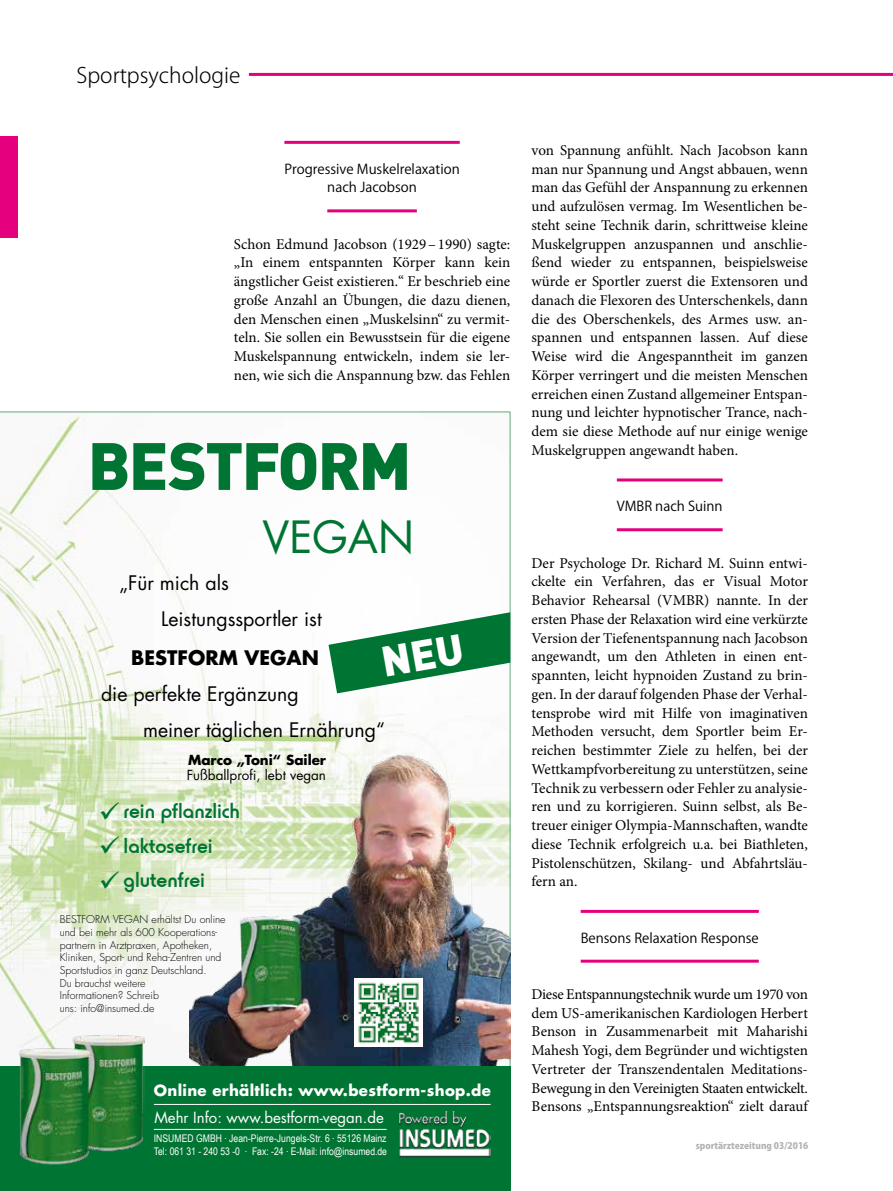
<style>
.page{position:relative;width:893px;height:1191px;background:#fff}
.page>*{position:absolute;margin:0;border:0;box-sizing:border-box;transform-origin:0 0}
.t1{font:900 65.7px "DIN";letter-spacing:-.03em;color:#007432}
.t2{font:43.2px "Futura";color:#007432}
.t3{font:500 22.5px "Horatio D";color:#007432}
.t4{font:300 21px "Koz Go Pro";color:#000}
.t5{font:19.5px/36px "Futura";color:#000}
.t6{font:700 19.5px "Futura";color:#000}
.t7{font:15px/18.8px "Minion Pro";letter-spacing:-.005em;color:#000;text-align:justify}
.t8{font:700 15px "Futura";letter-spacing:.02em;color:#fff}
.t9{font:15px "Futura";color:#fff}
.t10{font:13.5px/18.8px "Koz Go Pro";color:#000;text-align:center}
.t11{font:13.5px "Futura";color:#000}
.t12{font:700 13.5px "Futura";color:#000}
.t13{font:300 10.5px/12.6px "Futura";color:#000}
.t14{font:10.5px/12.6px "Arial Narrow";color:#fff}
.t15{font:800 9px "Koz Go Pro";color:#b1b2b3}
</style>
<div class="page">
<div style="left:0;top:136px;width:18px;height:102px;background:#e5007d"></div>
<hr style="left:284px;top:141px;width:176px;height:3px;background:#e5007d">
<hr style="left:327px;top:209px;width:90px;height:3px;background:#e5007d">
<hr style="left:617px;top:478px;width:106px;height:3px;background:#e5007d">
<hr style="left:617px;top:528px;width:106px;height:3px;background:#e5007d">
<hr style="left:581px;top:910px;width:178px;height:3px;background:#e5007d">
<hr style="left:581px;top:959px;width:178px;height:3px;background:#e5007d">
<hr style="left:249px;top:73px;width:644px;height:3px;background:#e5007d">
<svg style="left:0;top:412px;width:510px;height:620px"></svg>
<img style="left:189px;top:754px;width:321px;height:312px">
<div style="left:0;top:1066px;width:510px;height:125px;background:#007432"></div>
<img style="left:399px;top:1111px;width:92px;height:46px">
<hr style="left:154px;top:1104px;width:337px;height:1px;background:#fff">
<hr style="left:154px;top:1129px;width:233px;height:1px;background:#fff">
<img style="left:19px;top:1032px;width:126px;height:133px">
<img style="left:354px;top:978px;width:68px;height:68px">
<svg style="left:328px;top:612px;width:182px;height:81px"></svg>
<h3 class="t4" style="left:77px;top:61px;width:165px">Sportpsychologie</h3>
<p class="t10" style="left:284px;top:160px;width:177px">Progressive Muskelrelaxation nach Jacobson</p>
<p class="t7" style="left:234px;top:234px;width:278px">Schon Edmund Jacobson (1929–1990) sagte: „In einem entspannten Körper kann kein ängstlicher Geist existieren.“ Er beschrieb eine große Anzahl an Übungen, die dazu dienen, den Menschen einen „Muskelsinn“ zu vermit&shy;teln. Sie sollen ein Bewusstsein für die eigene Muskelspannung entwickeln, indem sie ler&shy;nen, wie sich die Anspannung bzw. das Fehlen</p>
<h1 class="t1" style="left:88px;top:422px;width:325px">BE STFORM</h1>
<h2 class="t2" style="left:262px;top:507px;width:153px">VEGAN</h2>
<h3 class="t5" style="left:161px;top:564px;width:162px;text-indent:-42px">„Für mich als<br>Leistungssportler ist</h3>
<h3 class="t6" style="left:131px;top:644px;width:189px">BESTFORM VEGAN</h3>
<h3 class="t5" style="left:143px;top:675px;width:243px;text-indent:-42px">die perfekte Ergänzung<br>meiner täglichen Ernährung“</h3>
<p class="t12" style="left:188px;top:750px;width:139px">Marco „Toni“ Sailer</p>
<p class="t11" style="left:187px;top:765px;width:141px">Fußballprofi, lebt vegan</p>
<h3 class="t3" style="left:99px;top:798px;width:143px">✓rein pflanzlich</h3>
<h3 class="t3" style="left:99px;top:832px;width:115px">✓laktosefrei</h3>
<h3 class="t3" style="left:99px;top:867px;width:107px">✓glutenfrei</h3>
<p class="t13" style="left:60px;top:913px;width:167px">BESTFORM VEGAN erhältst Du online und bei mehr als 600 Kooperations&shy;partnern in Arztpraxen, Apotheken,<br>Kliniken, Sport- und Reha-Zentren und<br>Sportstudios in ganz Deutschland.<br>Du brauchst weitere<br>Informationen? Schreib<br>uns: info@insumed.de</p>
<p class="t8" style="left:154px;top:1080px;width:339px">Online erhältlich: www.bestform-shop.de</p>
<p class="t14" style="left:154px;top:1131px;width:235px">INSUMED GMBH . Jean-Pierre-Jungels-Str. 6 . 55126 Mainz<br>Tel: 061 31 - 240 53 -0 . Fax: -24 . E-Mail: info@insumed.de</p>
<p class="t9" style="left:154px;top:1107px;width:231px">Mehr Info: www.bestform-vegan.de</p>
<p class="t7" style="left:531px;top:141px;width:278px">von Spannung anfühlt. Nach Jacobson kann man nur Spannung und Angst abbauen, wenn man das Gefühl der Anspannung zu erkennen und aufzulösen vermag. Im Wesentlichen be&shy;steht seine Technik darin, schrittweise kleine Muskelgruppen anzuspannen und anschlie&shy;ßend wieder zu entspannen, beispielsweise würde er Sportler zuerst die Extensoren und danach die Flexoren des Unterschenkels, dann die des Oberschenkels, des Armes usw. an&shy;spannen und entspannen lassen. Auf diese Weise wird die Angespanntheit im ganzen Körper verringert und die meisten Menschen erreichen einen Zustand allgemeiner Entspan&shy;nung und leichter hypnotischer Trance, nach&shy;dem sie diese Methode auf nur einige wenige Muskelgruppen angewandt haben.</p>
<p class="t10" style="left:617px;top:497px;width:107px">VMBR nach Suinn</p>
<p class="t7" style="left:531px;top:553px;width:278px">Der Psychologe Dr. Richard M. Suinn entwi&shy;ckelte ein Verfahren, das er Visual Motor Behavior Rehearsal (VMBR) nannte. In der ersten Phase der Relaxation wird eine verkürzte Version der Tiefenentspannung nach Jacobson angewandt, um den Athleten in einen ent&shy;spannten, leicht hypnoiden Zustand zu brin&shy;gen. In der darauf folgenden Phase der Verhal&shy;tensprobe wird mit Hilfe von imaginativen Methoden versucht, dem Sportler beim Er&shy;reichen bestimmter Ziele zu helfen, bei der Wettkampfvorbereitung zu unterstützen, seine Technik zu verbessern oder Fehler zu analysie&shy;ren und zu korrigieren. Suinn selbst, als Be&shy;treuer einiger Olympia-Mannschaften, wandte diese Technik erfolgreich u.a. bei Biathleten, Pistolenschützen, Skilang- und Abfahrtsläu&shy;fern an.</p>
<p class="t10" style="left:581px;top:928px;width:180px">Bensons Relaxation Response</p>
<p class="t7" style="left:531px;top:984px;width:278px;text-align:left">Diese Entspannungstechnik wurde um 1970 von dem US-amerikanischen Kardiologen Herbert Benson in Zusammenarbeit mit Maharishi Mahesh Yogi, dem Begründer und wichtigsten Vertreter der Transzendentalen Meditations-- Bewegung in den Vereinigten Staaten entwickelt.<br>Bensons „Entspannungsreaktion“ zielt darauf</p>
<p class="t15" style="left:696px;top:1139px;width:114px">sportärztezeitung 03/2016</p>
</div>
